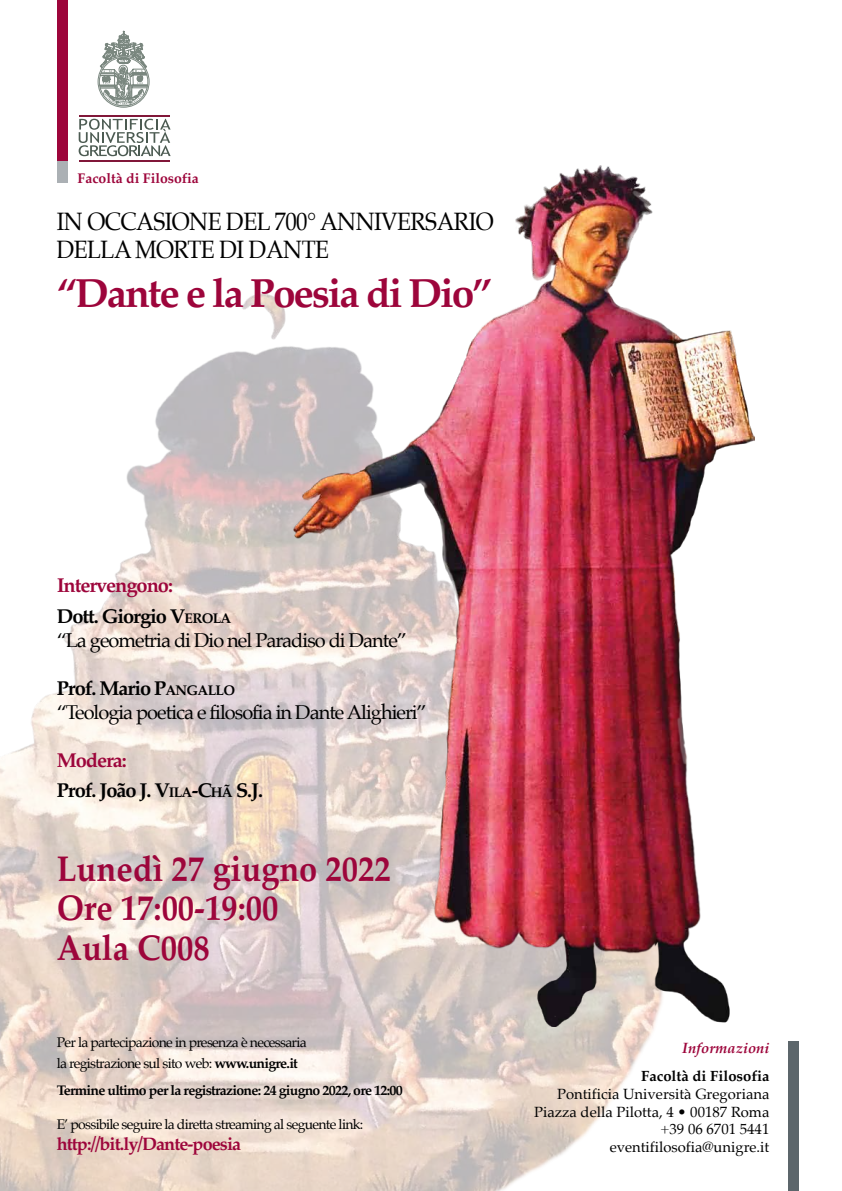
<style>
.page{position:relative;width:842px;height:1191px;background:#fff}
.page>*{position:absolute;margin:0;border:0;box-sizing:border-box;transform-origin:0 0}
.t1{font:700 40.7px "Palatino";letter-spacing:-.05em;color:#9d053b}
.t2{font:700 35.8px/39.1px "Palatino";color:#9d053b;scale:.91 1}
.t3{font:25.2px/27.4px "Palatino";letter-spacing:-.025em;color:#000;scale:.91 1}
.t4{font:20px/24px "Palatino";letter-spacing:-.05em;color:#000}
.t5{font:700 20px/31px "Palatino";letter-spacing:-.05em;color:#9d053b}
.t6{font:700 20px/30px "Palatino";letter-spacing:-.05em;color:#000}
.t7{font:700 18px "Palatino";letter-spacing:-.05em;color:#9d053b}
.t8{font:14.8px/17.8px "Palatino";color:#000;text-align:right}
.t9{font:700 14.8px "Palatino";color:#000}
.t10{font:italic 700 14.8px "Palatino";color:#9d053b}
.t11{font:14px/21px "Palatino";letter-spacing:-.05em;color:#000}
.t12{font:700 14px "Palatino";letter-spacing:-.05em;color:#000}
.t13{font:700 14px "Palatino";color:#9d053b}
.s1{color:#000}
.s2{font-size:14px;color:#000}
.s3{font-weight:700}
.s4{font-weight:700;font-size:14px}
.s5{color:#9d053b}
.s6{font-size:14px}
</style>
<div class="page">
<img style="left:0;top:293px;width:655px;height:898px">
<img style="left:293px;top:165px;width:461px;height:861px">
<div style="left:57px;top:122px;width:10px;height:61px;background:#abb0b4"></div>
<div style="left:57px;top:0;width:10px;height:160px;background:#9d053b"></div>
<div style="left:788px;top:1041px;width:11px;height:150px;background:#5c666b"></div>
<svg style="left:99px;top:31px;width:50px;height:75px"></svg>
<svg style="left:79px;top:119px;width:92px;height:37px"></svg>
<hr style="left:79px;top:115px;width:91px;height:1px;background:#811739">
<hr style="left:79px;top:160px;width:91px;height:1px;background:#811739">
<p class="t13" style="left:78px;top:166px;width:123px">Facoltà di Filosofia</p>
<h3 class="t3" style="left:57px;top:208px;width:482px">IN OCCASIONE DEL 700° ANNIVERSARIO<br>DELLA MORTE DI DANTE</h3>
<h1 class="t1" style="left:57px;top:258px;width:437px">“Dante e la Poesia di Dio”</h1>
<h3 class="t5" style="left:57px;top:569px;width:176px">Intervengono:<br><span class="s1">Dott. Giorgio V</span><span class="s2">EROLA</span></h3>
<h3 class="t4" style="left:57px;top:628px;width:352px">“La geometria di Dio nel Paradiso di Dante”</h3>
<h3 class="t4" style="left:57px;top:676px;width:372px"><span class="s3">Prof. Mario P</span><span class="s4">ANGALLO<br></span>“Teologia poetica e filosofia in Dante Alighieri”</h3>
<h3 class="t6" style="left:57px;top:745px;width:208px"><span class="s5">Modera:<br></span>Prof. João J. V<span class="s6">ILA</span>-C<span class="s6">HÃ</span> S.J.</h3>
<h2 class="t2" style="left:57px;top:848px;width:368px">Lunedì 27 giugno 2022<br>Ore 17:00-19:00<br>Aula C008</h2>
<p class="t11" style="left:57px;top:1031px;width:252px">Per la partecipazione in presenza è necessaria la registrazione sul sito web: <span class="s3">www.unigre.it</span></p>
<p class="t12" style="left:57px;top:1078px;width:348px">Termine ultimo per la registrazione: 24 giugno 2022, ore 12:00</p>
<p class="t11" style="left:57px;top:1113px;width:308px">E’ possibile seguire la diretta streaming al seguente link:</p>
<p class="t7" style="left:57px;top:1128px;width:186px">http://bit.ly/Dante-poesia</p>
<p class="t10" style="left:682px;top:1036px;width:89px">Informazioni</p>
<p class="t9" style="left:641px;top:1063px;width:130px">Facoltà di Filosofia</p>
<p class="t8" style="left:534px;top:1084px;width:237px">Pontificia Università Gregoriana<br>Piazza della Pilotta, 4 • 00187 Roma +39 06 6701 5441 eventifilosofia@unigre.it</p>
</div>
